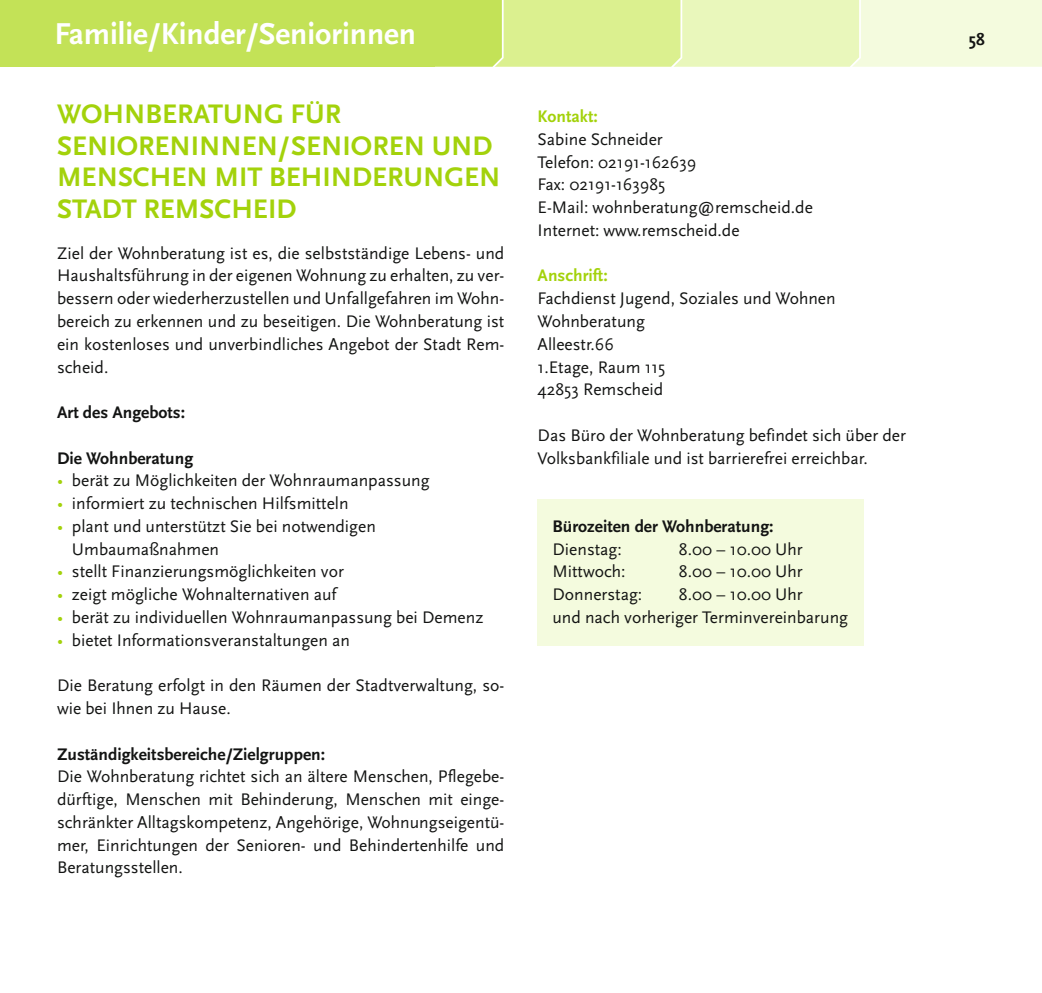
<style>
.page{position:relative;width:1042px;height:993px;background:#fff}
.page>*{position:absolute;margin:0;border:0;box-sizing:border-box;transform-origin:0 0}
.t1{font:700 31.5px "Scala Sans";color:#fff}
.t2{font:700 28px/31.5px "Scala Sans";color:#a3d20b}
.t3{font:17.5px/22.8px "Scala Sans";color:#131413}
.t4{font:700 17.5px "Scala Sans";color:#131413}
.t5{font:700 17.5px "Scala Sans";color:#a3d20b}
.s1{color:#a3d20b}
</style>
<div class="page">
<svg style="left:0;top:0;width:1042px;height:67px;background:#e3f3ad"></svg>
<div style="left:0;top:0;width:435px;height:66px;background:#c3e257"></div>
<div style="left:537px;top:498px;width:327px;height:147px;background:#f4fbde"></div>
<h1 class="t1" style="left:55px;top:17px;width:363px">Familie/Kinder/Seniorinnen</h1>
<p class="t4" style="left:969px;top:30px;width:17px">58</p>
<h2 class="t2" style="left:57px;top:99px;width:445px">WOHNBERATUNG FÜR<br>SENIORENINNEN/SENIOREN UND<br>MENSCHEN MIT BEHINDERUNGEN<br>STADT REMSCHEID</h2>
<p class="t3" style="left:57px;top:242px;width:449px;text-align:justify">Ziel der Wohnberatung ist es, die selbstständige Lebens- und Haushaltsführung in der eigenen Wohnung zu erhalten, zu ver&shy;bessern oder wiederherzustellen und Unfallgefahren im Wohn&shy;bereich zu erkennen und zu beseitigen. Die Wohnberatung ist ein kostenloses und unverbindliches Angebot der Stadt Rem&shy;scheid.</p>
<p class="t4" style="left:57px;top:403px;width:130px">Art des Angebots:</p>
<p class="t4" style="left:57px;top:448px;width:138px">Die Wohnberatung</p>
<p class="t3" style="left:57px;top:469px;width:374px"><span class="s1">•</span> berät zu Möglichkeiten der Wohnraumanpassung</p>
<p class="t3" style="left:57px;top:492px;width:293px"><span class="s1">•</span> informiert zu technischen Hilfsmitteln</p>
<p class="t3" style="left:72px;top:515px;width:305px;text-indent:-15px"><span class="s1">•</span> plant und unterstützt Sie bei notwendigen<br>Umbaumaßnahmen</p>
<p class="t3" style="left:57px;top:560px;width:288px"><span class="s1">•</span> stellt Finanzierungsmöglichkeiten vor</p>
<p class="t3" style="left:57px;top:583px;width:281px"><span class="s1">•</span> zeigt mögliche Wohnalternativen auf</p>
<p class="t3" style="left:57px;top:606px;width:428px"><span class="s1">•</span> berät zu individuellen Wohnraumanpassung bei Demenz</p>
<p class="t3" style="left:57px;top:628px;width:294px"><span class="s1">•</span> bietet Informationsveranstaltungen an</p>
<p class="t3" style="left:57px;top:674px;width:449px">Die Beratung erfolgt in den Räumen der Stadtverwaltung, so&shy;wie bei Ihnen zu Hause.</p>
<p class="t4" style="left:57px;top:744px;width:270px">Zuständigkeitsbereiche/Zielgruppen:</p>
<p class="t3" style="left:57px;top:765px;width:449px;text-align:justify">Die Wohnberatung richtet sich an ältere Menschen, Pflegebe&shy;dürftige, Menschen mit Behinderung, Menschen mit einge&shy;schränkter Alltagskompetenz, Angehörige, Wohnungseigentü&shy;mer, Einrichtungen der Senioren- und Behindertenhilfe und Beratungsstellen.</p>
<p class="t5" style="left:537px;top:107px;width:62px">Kontakt:</p>
<p class="t3" style="left:537px;top:128px;width:277px">Sabine Schneider<br>Telefon: 02191-162639<br>Fax: 02191-163985<br>E-Mail: wohnberatung@remscheid.de<br>Internet: www.remscheid.de</p>
<p class="t5" style="left:537px;top:266px;width:72px">Anschrift:</p>
<p class="t3" style="left:537px;top:287px;width:299px">Fachdienst Jugend, Soziales und Wohnen<br>Wohnberatung<br>Alleestr.66<br>1.Etage, Raum 115<br>42853 Remscheid</p>
<p class="t3" style="left:537px;top:424px;width:370px">Das Büro der Wohnberatung befindet sich über der<br>Volksbankfiliale und ist barrierefrei erreichbar.</p>
<p class="t4" style="left:552px;top:516px;width:223px">Bürozeiten der Wohnberatung:</p>
<p class="t3" style="left:552px;top:537px;width:71px">Dienstag:</p>
<p class="t3" style="left:679px;top:537px;width:125px">8.00 – 10.00 Uhr</p>
<p class="t3" style="left:552px;top:560px;width:75px">Mittwoch:</p>
<p class="t3" style="left:679px;top:560px;width:125px">8.00 – 10.00 Uhr</p>
<p class="t3" style="left:552px;top:583px;width:91px">Donnerstag:</p>
<p class="t3" style="left:552px;top:583px;width:297px;text-indent:126px">8.00 – 10.00 Uhr<br>und nach vorheriger Terminvereinbarung</p>
</div>
